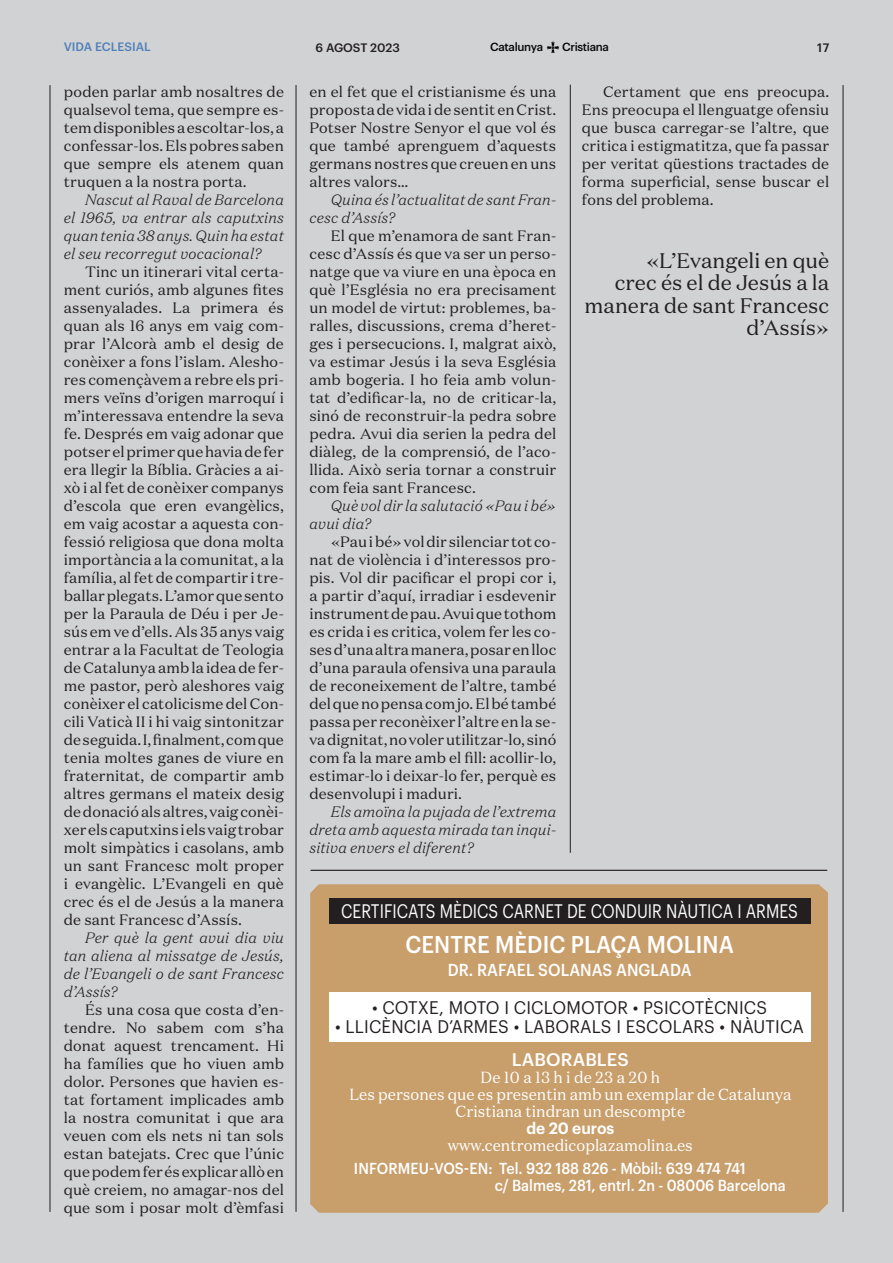
<style>
.page{position:relative;width:893px;height:1263px;background:#d1d2d4}
.page>*{position:absolute;margin:0;border:0;box-sizing:border-box;transform-origin:0 0}
.t1{font:500 23.85px "Graphik";letter-spacing:.005em;color:#fff;scale:.91 1}
.t2{font:21px/22.5px "Domaine Text";color:#231f20;text-align:right}
.t3{font:19.2px "Graphik";color:#fff;scale:.81 1}
.t4{font:17.85px "Graphik";letter-spacing:.01em;color:#231f20;scale:.95 1}
.t5{font:500 17.85px "Graphik";letter-spacing:.005em;color:#fff}
.t6{font:500 16.95px "Graphik";letter-spacing:.005em;color:#fff;scale:.91 1}
.t7{font:16.05px/17px "Domaine Text";color:#fff;text-align:center;scale:.96 1}
.t8{font:600 16.05px "Graphik";color:#fff;scale:.96 1}
.t9{font:500 15.6px/16.5px "Graphik";color:#fff;scale:.91 1}
.t10{font:15px/18px "Domaine Text";letter-spacing:.01em;color:#231f20;text-align:justify}
.t11{font:italic 300 15px/18px "Domaine Text";letter-spacing:.01em;color:#231f20;text-align:justify}
.t12{font:500 12px "Graphik";color:#5181b8}
.t13{font:500 12px "Graphik";color:#231f20}
.t14{font:500 11.55px "Graphik";letter-spacing:-.03em;color:#07090c}
</style>
<div class="page">
<hr style="left:843px;top:85px;width:1px;height:1127px;background:#231f20">
<svg style="left:547px;top:42px;width:12px;height:11px"></svg>
<hr style="left:50px;top:85px;width:1px;height:1127px;background:#231f20">
<hr style="left:570px;top:85px;width:1px;height:768px;background:#231f20">
<hr style="left:296px;top:85px;width:1px;height:1127px;background:#231f20">
<div style="left:310px;top:884px;width:518px;height:329px;background:#c89e6b"></div>
<div style="left:329px;top:992px;width:481px;height:49px;background:#fff"></div>
<div style="left:329px;top:898px;width:481px;height:26px;background:#231f20"></div>
<hr style="left:311px;top:870px;width:516px;height:1px;background:#231f20">
<p class="t12" style="left:64px;top:38px;width:89px">VIDA ECLESIAL</p>
<p class="t13" style="left:315px;top:38px;width:86px">6 AGOST 2023</p>
<p class="t14" style="left:490px;top:38px;width:54px">Catalunya</p>
<p class="t14" style="left:562px;top:38px;width:48px">Cristiana</p>
<p class="t13" style="left:817px;top:38px;width:13px">17</p>
<p class="t10" style="left:64px;top:82px;width:222px">poden parlar amb nosaltres de qualsevol tema, que sempre es&shy;tem disponibles a escoltar-los, a confessar-los. Els pobres saben que sempre els atenem quan truquen a la nostra porta.</p>
<p class="t11" style="left:64px;top:190px;width:222px;text-indent:21px">Nascut al Raval de Barcelona el 1965, va entrar als caputxins quan tenia 38 anys. Quin ha estat el seu recorregut vocacional?</p>
<p class="t10" style="left:64px;top:262px;width:222px;text-indent:21px">Tinc un itinerari vital certa&shy;ment curiós, amb algunes fites assenyalades. La primera és quan als 16 anys em vaig com&shy;prar l’Alcorà amb el desig de conèixer a fons l’islam. Alesho&shy;res començàvem a rebre els pri&shy;mers veïns d’origen marroquí i m’interessava entendre la seva fe. Després em vaig adonar que potser el primer que havia de fer era llegir la Bíblia. Gràcies a ai&shy;xò i al fet de conèixer companys d’escola que eren evangèlics, em vaig acostar a aquesta con&shy;fessió religiosa que dona molta importància a la comunitat, a la família, al fet de compartir i tre&shy;ballar plegats. L’amor que sento per la Paraula de Déu i per Je&shy;sús em ve d’ells. Als 35 anys vaig entrar a la Facultat de Teologia de Catalunya amb la idea de fer&shy;me pastor, però aleshores vaig conèixer el catolicisme del Con&shy;cili Vaticà II i hi vaig sintonitzar de seguida. I, finalment, com que tenia moltes ganes de viure en fraternitat, de compartir amb altres germans el mateix desig de donació als altres, vaig conèi&shy;xer els caputxins i els vaig trobar molt simpàtics i casolans, amb un sant Francesc molt proper i evangèlic. L’Evangeli en què crec és el de Jesús a la manera de sant Francesc d’Assís.</p>
<p class="t11" style="left:64px;top:928px;width:222px;text-indent:21px">Per què la gent avui dia viu tan aliena al missatge de Jesús, de l’Evangeli o de sant Francesc d’Assís?</p>
<p class="t10" style="left:64px;top:1000px;width:222px;text-indent:21px">És una cosa que costa d’en&shy;tendre. No sabem com s’ha donat aquest trencament. Hi ha famílies que ho viuen amb dolor. Persones que havien es&shy;tat fortament implicades amb la nostra comunitat i que ara veuen com els nets ni tan sols estan batejats. Crec que l’únic que podem fer és explicar allò en què creiem, no amagar-nos del que som i posar molt d’èmfasi</p>
<p class="t10" style="left:309px;top:82px;width:248px">en el fet que el cristianisme és una proposta de vida i de sentit en Crist.<br>Potser Nostre Senyor el que vol és que també aprenguem d’aquests germans nostres que creuen en uns altres valors…</p>
<p class="t11" style="left:309px;top:190px;width:248px;text-indent:21px">Quina és l’actualitat de sant Fran&shy;cesc d’Assís?</p>
<p class="t10" style="left:309px;top:226px;width:248px;text-indent:21px">El que m’enamora de sant Fran&shy;cesc d’Assís és que va ser un perso&shy;natge que va viure en una època en què l’Església no era precisament un model de virtut: problemes, ba&shy;ralles, discussions, crema d’heret&shy;ges i persecucions. I, malgrat això, va estimar Jesús i la seva Església amb bogeria. I ho feia amb volun&shy;tat d’edificar-la, no de criticar-la, sinó de reconstruir-la pedra sobre pedra. Avui dia serien la pedra del diàleg, de la comprensió, de l’aco&shy;llida. Això seria tornar a construir com feia sant Francesc.</p>
<p class="t11" style="left:309px;top:496px;width:248px;text-indent:21px">Què vol dir la salutació «Pau i bé» avui dia?</p>
<p class="t10" style="left:309px;top:532px;width:248px;text-indent:21px">«Pau i bé» vol dir silenciar tot co&shy;nat de violència i d’interessos pro&shy;pis. Vol dir pacificar el propi cor i, a partir d’aquí, irradiar i esdevenir instrument de pau. Avui que tothom es crida i es critica, volem fer les co&shy;ses d’una altra manera, posar en lloc d’una paraula ofensiva una paraula de reconeixement de l’altre, també del que no pensa com jo. El bé també passa per reconèixer l’altre en la se&shy;va dignitat, no voler utilitzar-lo, sinó com fa la mare amb el fill: acollir-lo, estimar-lo i deixar-lo fer, perquè es desenvolupi i maduri.</p>
<p class="t11" style="left:309px;top:802px;width:248px;text-indent:21px">Els amoïna la pujada de l’extrema dreta amb aquesta mirada tan inqui&shy;sitiva envers el diferent?</p>
<p class="t10" style="left:582px;top:82px;width:249px;text-indent:21px">Certament que ens preocupa.<br>Ens preocupa el llenguatge ofensiu que busca carregar-se l’altre, que critica i estigmatitza, que fa passar per veritat qüestions tractades de forma superficial, sense buscar el fons del problema.</p>
<h2 class="t2" style="left:585px;top:249px;width:246px">«L’Evangeli en què<br>crec és el de Jesús a la manera de sant Francesc d’Assís»</h2>
<p class="t3" style="left:341px;top:896px;width:566px">CERTIFICATS MÈDICS CARNET DE CONDUIR NÀUTICA I ARMES</p>
<h1 class="t1" style="left:405px;top:926px;width:363px">CENTRE MÈDIC PLAÇA MOLINA</h1>
<p class="t6" style="left:448px;top:956px;width:269px">DR. RAFAEL SOLANAS ANGLADA</p>
<p class="t4" style="left:372px;top:994px;width:417px">• COTXE, MOTO I CICLOMOTOR • PSICOTÈCNICS</p>
<p class="t4" style="left:335px;top:1013px;width:495px">• LLICÈNCIA D’ARMES • LABORALS I ESCOLARS • NÀUTICA</p>
<p class="t5" style="left:512px;top:1045px;width:118px">LABORABLES</p>
<p class="t7" style="left:349px;top:1068px;width:462px">De 10 a 13 h i de 23 a 20 h<br>Les persones que es presentin amb un exemplar de Catalunya<br>Cristiana tindran un descompte</p>
<p class="t8" style="left:526px;top:1115px;width:93px">de 20 euros</p>
<p class="t7" style="left:448px;top:1136px;width:257px">www.centromedicoplazamolina.es</p>
<p class="t9" style="left:495px;top:1159px;width:321px;text-indent:-141px">INFORMEU-VOS-EN: Tel. 932 188 826 - Mòbil: 639 474 741<br>c/ Balmes, 281, entrl. 2n - 08006 Barcelona</p>
</div>
